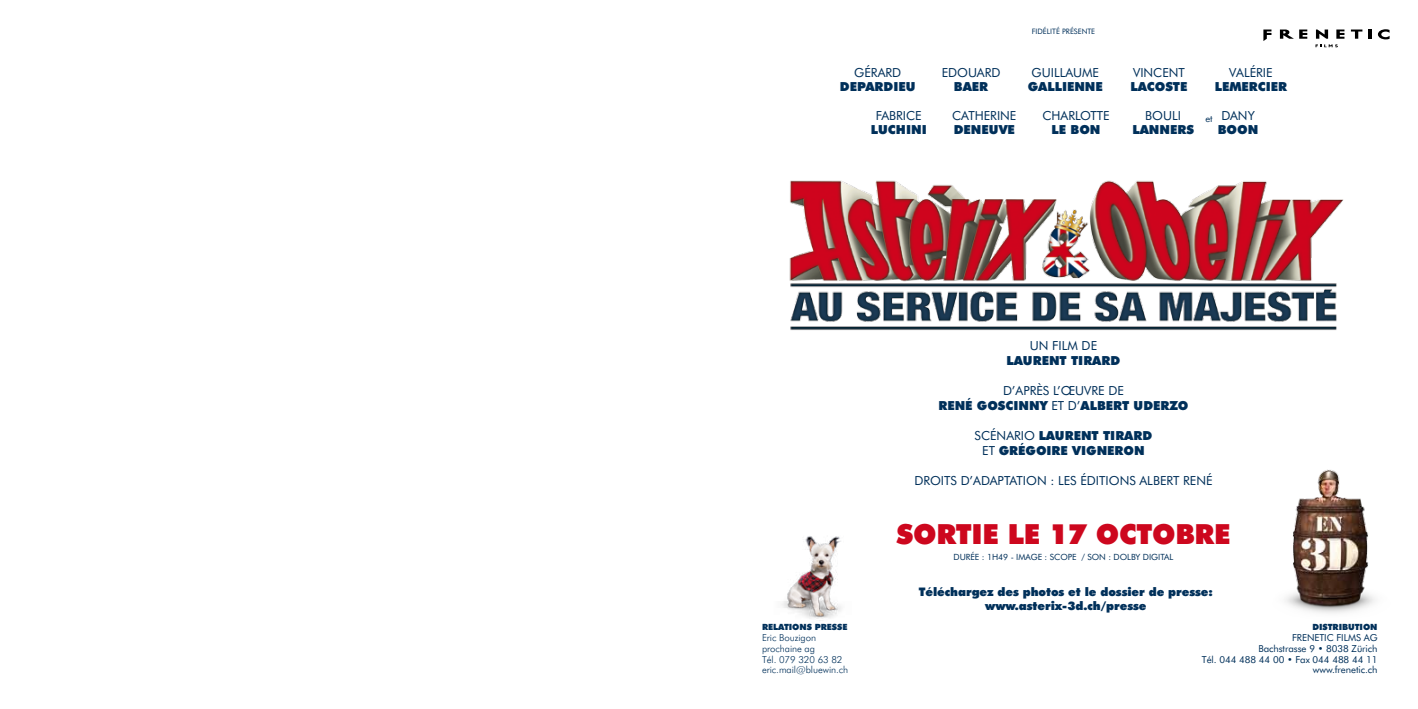
<style>
.page{position:relative;width:1418px;height:709px;background:#fff}
.page>*{position:absolute;margin:0;border:0;box-sizing:border-box;transform-origin:0 0}
.t1{font:900 27.75px "Futura BT";letter-spacing:-.01em;color:#cd071e}
.t2{font:900 12.5px/15px "Futura BT";color:#00305a}
.t3{font:12.5px "Futura BT";color:#00305a}
.t4{font:900 11.75px/14.1px "Futura BT";letter-spacing:-.005em;color:#00305a;text-align:center}
.t5{font:9.62px "Futura BT";letter-spacing:-.005em;color:#00305a}
.t6{font:300 9.62px/10.8px "Futura BT";letter-spacing:-.005em;color:#00305a}
.t7{font:9.38px "Futura BT";color:#00305a}
.t8{font:8.62px "Futura BT";letter-spacing:-.005em;color:#00305a}
.t9{font:900 8.62px "Futura BT";letter-spacing:-.005em;color:#00305a}
.t10{font:7.5px "Futura BT";color:#00305a}
.s1{font-weight:400}
</style>
<div class="page">
<img style="left:789px;top:180px;width:554px;height:150px">
<img style="left:781px;top:536px;width:60px;height:85px">
<img style="left:1285px;top:469px;width:90px;height:144px">
<svg style="left:1279px;top:29px;width:14px;height:10px"></svg>
<svg style="left:1263px;top:30px;width:8px;height:11px"></svg>
<svg style="left:1299px;top:30px;width:8px;height:9px"></svg>
<svg style="left:1350px;top:30px;width:12px;height:9px"></svg>
<svg style="left:1368px;top:30px;width:3px;height:9px"></svg>
<svg style="left:1315px;top:30px;width:29px;height:17px"></svg>
<svg style="left:1377px;top:29px;width:12px;height:10px"></svg>
<p class="t3" style="left:854px;top:65px;width:47px">GÉRARD</p>
<p class="t2" style="left:840px;top:79px;width:77px">DEPARDIEU</p>
<p class="t3" style="left:875px;top:108px;width:47px">FABRI CE</p>
<p class="t2" style="left:870px;top:122px;width:56px">LUCHINI</p>
<p class="t10" style="left:1031px;top:26px;width:65px">FID ÉLITÉ PRÉSENTE</p>
<p class="t3" style="left:941px;top:65px;width:59px">ED OUARD</p>
<p class="t2" style="left:953px;top:79px;width:27px">BAER</p>
<p class="t3" style="left:952px;top:108px;width:66px">CATHERI NE</p>
<p class="t2" style="left:953px;top:122px;width:61px">DENEUVE</p>
<p class="t3" style="left:1031px;top:65px;width:69px">GUI LLAUME</p>
<p class="t2" style="left:1027px;top:79px;width:28px">GALLIE</p>
<p class="t2" style="left:1074px;top:79px;width:29px">NNE</p>
<p class="t3" style="left:1042px;top:108px;width:69px">CHARLOTTE</p>
<p class="t2" style="left:1051px;top:122px;width:50px">LEBON</p>
<p class="t3" style="left:1133px;top:65px;width:53px">VI NCENT</p>
<p class="t2" style="left:1130px;top:79px;width:26px">LACOSTE</p>
<p class="t3" style="left:1145px;top:108px;width:35px">BOULI</p>
<p class="t2" style="left:1132px;top:122px;width:47px">LANNERS</p>
<p class="t3" style="left:1229px;top:65px;width:45px">VALÉRI E</p>
<p class="t2" style="left:1214px;top:79px;width:36px">LEMERCIER</p>
<p class="t3" style="left:1221px;top:108px;width:35px">DANY</p>
<p class="t2" style="left:1217px;top:122px;width:11px">BOO</p>
<p class="t2" style="left:1247px;top:122px;width:12px">N</p>
<p class="t7" style="left:1205px;top:113px;width:9px">ET</p>
<p class="t3" style="left:1029px;top:338px;width:67px">UN FILM DE</p>
<p class="t2" style="left:1006px;top:353px;width:115px">LAURE NT TIRARD</p>
<p class="t3" style="left:1003px;top:383px;width:121px">D’APRÈS L’ŒUVRE DE</p>
<p class="t2" style="left:938px;top:398px;width:58px">RENÉ GOSCI</p>
<p class="t2" style="left:1018px;top:398px;width:80px">NNY <span class="s1">ET D’</span>ALBERT</p>
<p class="t2" style="left:1133px;top:398px;width:55px">UDERZO</p>
<p class="t3" style="left:974px;top:428px;width:16px">SCÉNAR</p>
<p class="t2" style="left:982px;top:428px;width:171px;text-indent:39px"><span class="s1">IO</span> LAURENT TIRARD<br><span class="s1">ET</span> GRÉGOIRE</p>
<p class="t2" style="left:1072px;top:443px;width:45px">VIGNERO</p>
<p class="t2" style="left:1134px;top:443px;width:12px">N</p>
<p class="t3" style="left:914px;top:473px;width:84px">DRO ITS D’ADAPTAT</p>
<p class="t3" style="left:1022px;top:473px;width:125px">ION : LES ÉDITIONS ALBERT</p>
<p class="t3" style="left:1183px;top:473px;width:8px">RENÉ</p>
<h1 class="t1" style="left:896px;top:517px;width:335px">sortie le 17 octobre</h1>
<p class="t8" style="left:953px;top:551px;width:221px">DURÉE : 1H49 - IMAGE : SCOPE / SON : DOLBY DI GITAL</p>
<p class="t9" style="left:762px;top:622px;width:7px">REL</p>
<p class="t9" style="left:778px;top:622px;width:49px">ATIO NS PRESSE</p>
<p class="t6" style="left:762px;top:632px;width:88px">Eric Bouzigon prochaine ag<br>Tél. 079 320 63 82 eric.mail@bluewin.ch</p>
<p class="t4" style="left:918px;top:585px;width:295px">Téléchargez des photos et le dossier de presse: www.asterix-3d.ch/presse</p>
<p class="t9" style="left:1312px;top:622px;width:13px">DISTRIB</p>
<p class="t9" style="left:1347px;top:622px;width:31px">UTION</p>
<p class="t5" style="left:1291px;top:632px;width:12px">FRENET</p>
<p class="t5" style="left:1324px;top:632px;width:48px">IC FILMS AG</p>
<p class="t5" style="left:1258px;top:642px;width:121px">BACHSTRASSE 9 • 8038 ZÜRICH</p>
<p class="t5" style="left:1201px;top:653px;width:177px">TÉL. 044 488 44 00 • FAX 044 488 44 11</p>
<p class="t5" style="left:1312px;top:664px;width:66px">WWW.FRENETIC.CH</p>
</div>
